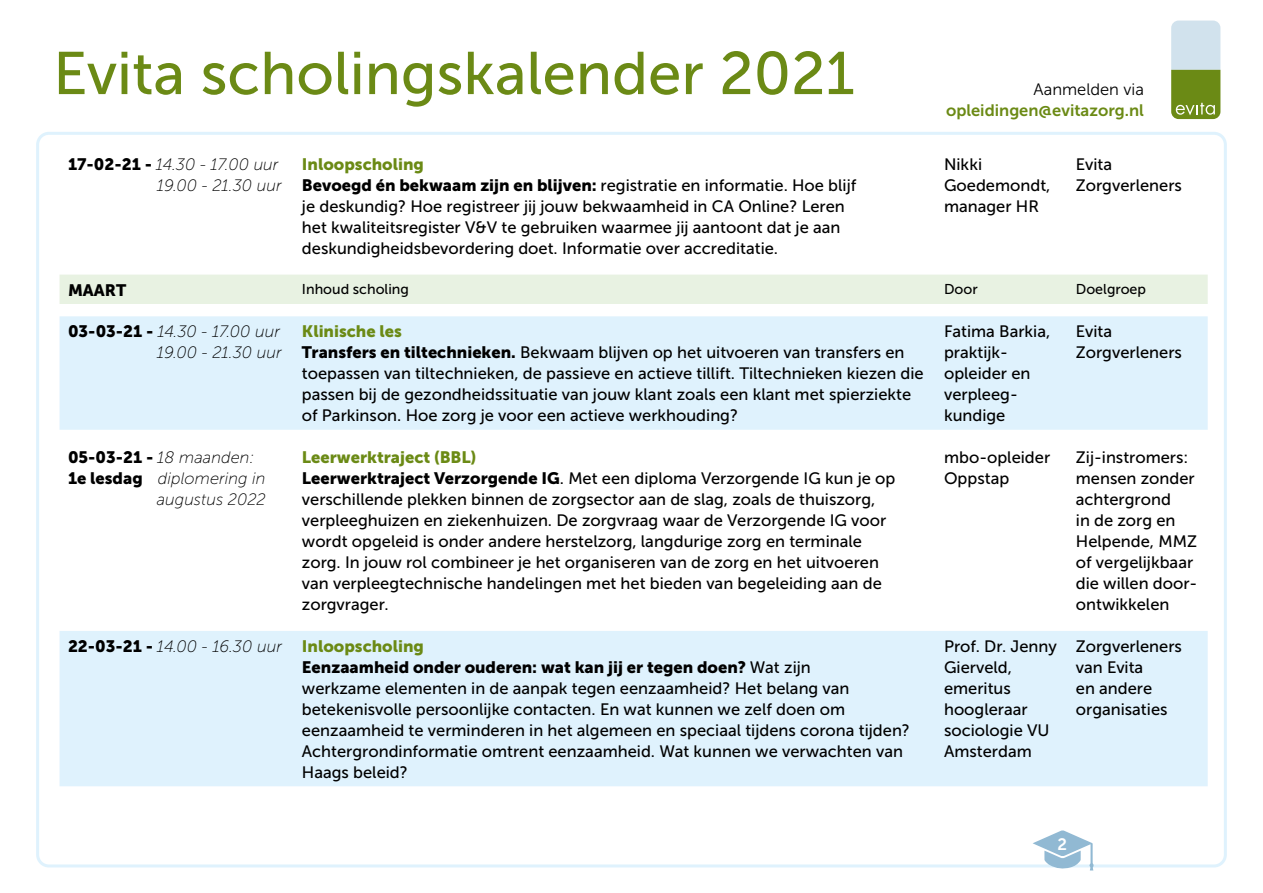
<style>
.page{position:relative;width:1263px;height:893px;background:#fff}
.page>*{position:absolute;margin:0;border:0;box-sizing:border-box;transform-origin:0 0}
.t1{font:60px "Museo Sans 500";color:#6b8a15}
.t2{font:16.5px/21px "Museo Sans 500";color:#000}
.t3{font:italic 16.5px/21px "Museo Sans 100";color:#000;text-align:right}
.t4{font:16.5px "Museo Sans 900";color:#000}
.t5{font:16.5px "Museo Sans 900";color:#6b8a15}
.t6{font:16.5px "Museo Sans 700";color:#6b8a15}
.t7{font:16.5px "Museo Sans 300";color:#000}
.t8{font:16.5px "Museo Sans 700";color:#fff}
.t9{font:14.25px "Museo Sans 500";color:#000}
.s1{font-family:"Museo Sans 900";font-style:normal}
.s2{font-family:"Museo Sans 900"}
.s3{font-family:"Museo Sans 900";font-style:normal;color:#6b8a15}
.s4{font-family:"Museo Sans 500"}
</style>
<div class="page">
<svg style="left:1032px;top:830px;width:62px;height:40px"></svg>
<div style="left:60px;top:275px;width:1148px;height:29px;background:#e8f2e2"></div>
<svg style="left:60px;top:316px;width:1148px;height:470px;fill:#dff2fd"></svg>
<svg style="left:1171px;top:21px;width:49px;height:98px;background:#a3ba89"></svg>
<h1 class="t1" style="left:53px;top:41px;width:803px">Evita scholingskalender 2021</h1>
<p class="t3" style="left:68px;top:154px;width:215px"><span class="s1">17-02-21 -</span> 14.30 - 17.00 uur<br>19.00 - 21.30 uur</p>
<p class="t5" style="left:302px;top:155px;width:124px">Inloopscholing</p>
<p class="t2" style="left:302px;top:175px;width:556px"><span class="s2">Bevoegd én bekwaam zijn en blijven:</span> registratie en informatie. Hoe blijf je deskundig? Hoe registreer jij jouw bekwaamheid in CA Online? Leren het kwaliteitsregister V&amp;V te gebruiken waarmee jij aantoont dat je aan deskundigheidsbevordering doet. Informatie over accreditatie.</p>
<p class="t7" style="left:1033px;top:80px;width:112px">Aanmelden via</p>
<p class="t6" style="left:946px;top:101px;width:199px">opleidingen@evitazorg.nl</p>
<p class="t2" style="left:944px;top:154px;width:108px">Nikki<br>Goedemondt, manager HR</p>
<p class="t2" style="left:1076px;top:154px;width:108px">Evita<br>Zorgverleners</p>
<p class="t4" style="left:68px;top:280px;width:60px">MAART</p>
<p class="t9" style="left:302px;top:281px;width:109px">Inhoud scholing</p>
<p class="t9" style="left:944px;top:281px;width:35px">Door</p>
<p class="t9" style="left:1076px;top:281px;width:72px">Doelgroep</p>
<p class="t3" style="left:68px;top:321px;width:215px"><span class="s1">03-03-21 -</span> 14.30 - 17.00 uur<br>19.00 - 21.30 uur</p>
<p class="t5" style="left:302px;top:322px;width:101px">Klinische les</p>
<p class="t2" style="left:944px;top:321px;width:108px">Fatima Barkia, praktijk&shy;opleider en verpleeg&shy;kundige</p>
<p class="t2" style="left:1076px;top:321px;width:108px">Evita<br>Zorgverleners</p>
<p class="t2" style="left:302px;top:342px;width:623px"><span class="s2">Transfers en tiltechnieken.</span> Bekwaam blijven op het uitvoeren van transfers en toepassen van tiltechnieken, de passieve en actieve tillift. Tiltechnieken kiezen die passen bij de gezondheidssituatie van jouw klant zoals een klant met spierziekte of Parkinson. Hoe zorg je voor een actieve werkhouding?</p>
<p class="t3" style="left:68px;top:447px;width:188px"><span class="s1">05-03-21 -</span> 18 maanden:</p>
<p class="t3" style="left:68px;top:468px;width:199px"><span class="s1">1e lesdag</span> diplomering in</p>
<p class="t3" style="left:157px;top:489px;width:111px">augustus 2022</p>
<p class="t5" style="left:302px;top:448px;width:176px">Leerwerktraject (BBL)</p>
<p class="t2" style="left:302px;top:468px;width:595px"><span class="s2">Leerwerktraject Verzorgende IG</span>. Met een diploma Verzorgende IG kun je op verschillende plekken binnen de zorgsector aan de slag, zoals de thuiszorg, verpleeghuizen en ziekenhuizen. De zorgvraag waar de Verzorgende IG voor wordt opgeleid is onder andere herstelzorg, langdurige zorg en terminale zorg. In jouw rol combineer je het organiseren van de zorg en het uitvoeren van verpleegtechnische handelingen met het bieden van begeleiding aan de zorgvrager.</p>
<p class="t3" style="left:68px;top:636px;width:357px"><span class="s1">22-03-21 -</span> 14.00 - 16.30 uur <span class="s3">Inloopscholing</span></p>
<p class="t4" style="left:302px;top:658px;width:510px">Eenzaamheid onder ouderen: wat kan jij er tegen doen? <span class="s4">Wat zijn</span></p>
<p class="t2" style="left:302px;top:678px;width:610px">werkzame elementen in de aanpak tegen eenzaamheid? Het belang van betekenisvolle persoonlijke contacten. En wat kunnen we zelf doen om eenzaamheid te verminderen in het algemeen en speciaal tijdens corona tijden?<br>Achtergrondinformatie omtrent eenzaamheid. Wat kunnen we verwachten van Haags beleid?</p>
<p class="t2" style="left:944px;top:447px;width:108px">mbo-opleider<br>Oppstap</p>
<p class="t2" style="left:1076px;top:447px;width:123px">Zij-instromers: mensen zonder achtergrond<br>in de zorg en<br>Helpende, MMZ of vergelijkbaar die willen door&shy;ontwikkelen</p>
<p class="t2" style="left:944px;top:636px;width:114px">Prof. Dr. Jenny<br>Gierveld, emeritus hoogleraar sociologie VU<br>Amsterdam</p>
<p class="t2" style="left:1076px;top:636px;width:108px">Zorgverleners van Evita<br>en andere organisaties</p>
<p class="t8" style="left:1058px;top:836px;width:11px">2</p>
</div>
